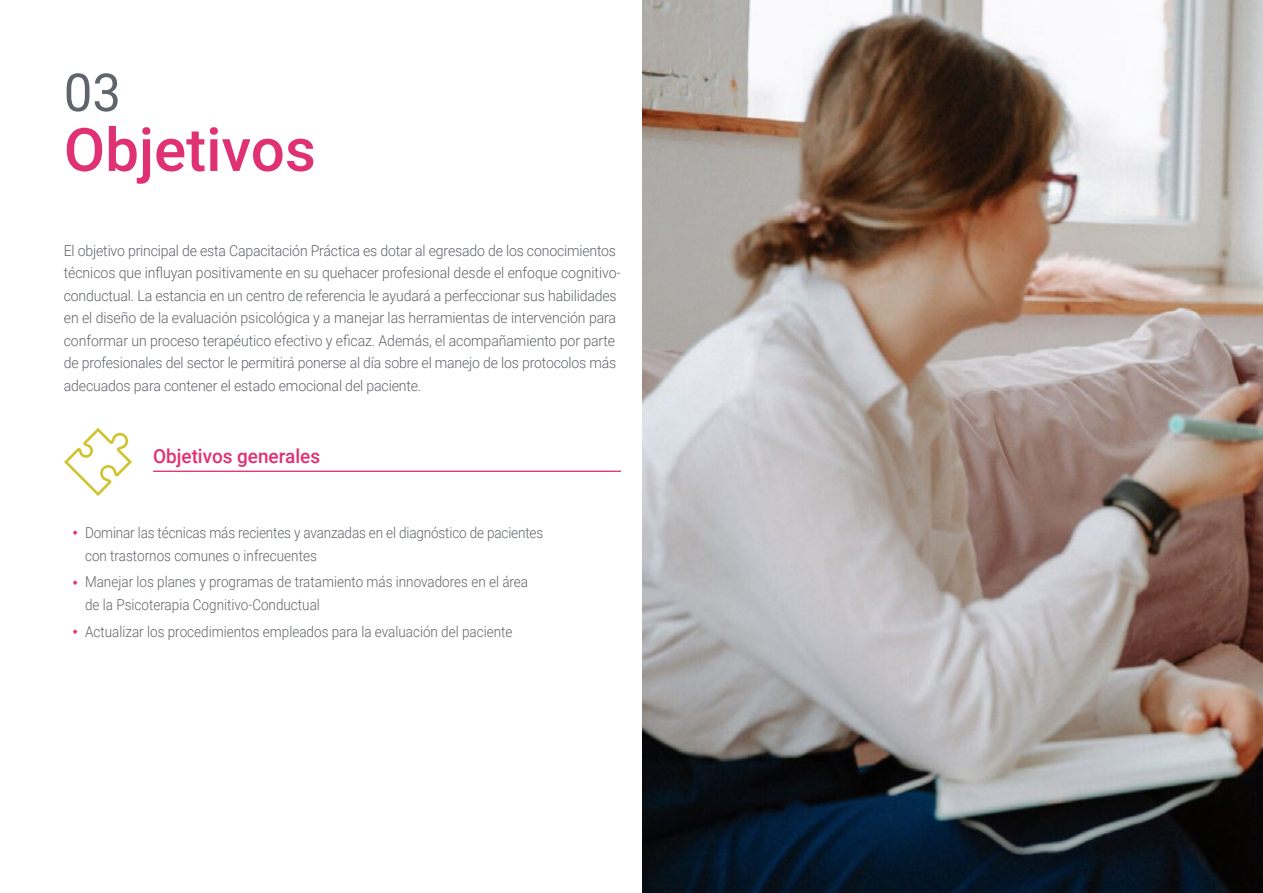
<style>
.page{position:relative;width:1263px;height:893px;background:#fff}
.page>*{position:absolute;margin:0;border:0;box-sizing:border-box;transform-origin:0 0}
.t1{font:500 60px "Roboto";color:#df3174}
.t2{font:52.5px "Roboto";color:#61646a}
.t3{font:500 19.5px "Roboto";color:#df3174}
.t4{font:300 15px/22.5px "Roboto";letter-spacing:-.005em;color:#61646a;scale:.94 1}
.t5{font:300 15px/22.5px "Roboto";letter-spacing:-.005em;color:#61646a;scale:.9 1}
</style>
<div class="page">
<hr style="left:153px;top:471px;width:468px;height:1px;background:#df3174">
<svg style="left:64px;top:428px;width:68px;height:68px"></svg>
<img style="left:642px;top:0;width:621px;height:893px">
<h2 class="t2" style="left:64px;top:56px;width:59px">03</h2>
<h1 class="t1" style="left:64px;top:108px;width:254px">Objetivos</h1>
<p class="t4" style="left:64px;top:239px;width:594px">El objetivo principal de esta Capacitación Práctica es dotar al egresado de los conocimientos técnicos que influyan positivamente en su quehacer profesional desde el enfoque cognitivo&shy;conductual. La estancia en un centro de referencia le ayudará a perfeccionar sus habilidades en el diseño de la evaluación psicológica y a manejar las herramientas de intervención para conformar un proceso terapéutico efectivo y eficaz. Además, el acompañamiento por parte de profesionales del sector le permitirá ponerse al día sobre el manejo de los protocolos más adecuados para contener el estado emocional del paciente.</p>
<h3 class="t3" style="left:153px;top:442px;width:169px">Objetivos generales</h3>
<p class="t5" style="left:85px;top:521px;width:511px">Dominar las técnicas más recientes y avanzadas en el diagnóstico de pacientes con trastornos comunes o infrecuentes</p>
<p class="t5" style="left:85px;top:570px;width:494px">Manejar los planes y programas de tratamiento más innovadores en el área de la Psicoterapia Cognitivo-Conductual</p>
<p class="t5" style="left:85px;top:619px;width:476px">Actualizar los procedimientos empleados para la evaluación del paciente</p>
</div>
